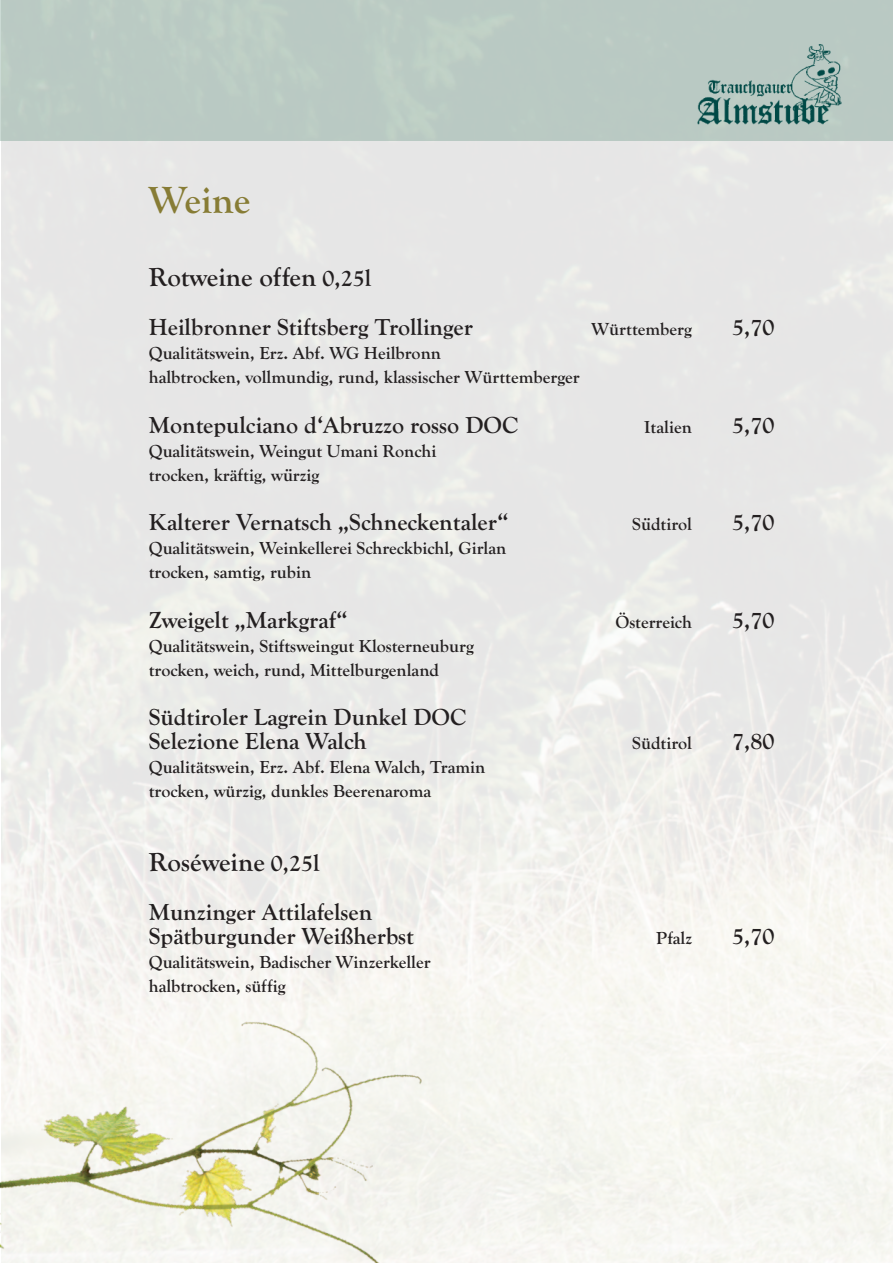
<style>
.page{position:relative;width:893px;height:1263px;background:#fff}
.page>*{position:absolute;margin:0;border:0;box-sizing:border-box;transform-origin:0 0}
.t1{font:700 39px "Goudy Old Style T";color:#877c35}
.t2{font:700 27px "Goudy Old Style T";color:#231f20}
.t3{font:700 24px/24px "Goudy Old Style T";color:#231f20}
.t4{font:700 18px/24px "Goudy Old Style T";color:#231f20}
.s1{font-size:24px}
.s2{font-family:"Calibri"}
</style>
<div class="page">
<img style="left:1px;top:140px;width:892px;height:1123px">
<div style="left:0;top:0;width:893px;height:140px;background:#bac9c3"></div>
<img style="left:697px;top:44px;width:145px;height:80px">
<h1 class="t1" style="left:149px;top:177px;width:103px">Weine</h1>
<h2 class="t2" style="left:149px;top:260px;width:224px">Rotweine offen <span class="s1">0,25l</span></h2>
<h3 class="t3" style="left:149px;top:315px;width:326px">Heilbronner Stiftsberg Trollinger</h3>
<p class="t4" style="left:591px;top:317px;width:102px">Württemberg</p>
<h3 class="t3" style="left:732px;top:315px;width:44px">5,70</h3>
<p class="t4" style="left:149px;top:341px;width:432px">Qualitätswein, Erz. Abf. WG Heilbronn<br>halbtrocken, vollmundig, rund, klassischer Württemberger</p>
<h3 class="t3" style="left:149px;top:412px;width:371px">Montepulciano d‘Abruzzo rosso DOC</h3>
<p class="t4" style="left:644px;top:414px;width:49px">Italien</p>
<h3 class="t3" style="left:732px;top:412px;width:44px">5,70</h3>
<p class="t4" style="left:149px;top:438px;width:289px">Qualitätswein, Weingut Umani Ronchi trocken, kräftig, wu<span class="s2">̈</span>rzig</p>
<h3 class="t3" style="left:149px;top:510px;width:361px">Kalterer Vernatsch „Schneckentaler“</h3>
<p class="t4" style="left:632px;top:512px;width:61px">Su<span class="s2">̈</span>dtirol</p>
<h3 class="t3" style="left:732px;top:510px;width:44px">5,70</h3>
<p class="t4" style="left:149px;top:536px;width:359px">Qualitätswein, Weinkellerei Schreckbichl, Girlan trocken, samtig, rubin</p>
<h3 class="t3" style="left:149px;top:607px;width:200px">Zweigelt „Markgraf“</h3>
<p class="t4" style="left:615px;top:609px;width:78px">Österreich</p>
<h3 class="t3" style="left:732px;top:607px;width:44px">5,70</h3>
<p class="t4" style="left:149px;top:633px;width:327px">Qualitätswein, Stiftsweingut Klosterneuburg trocken, weich, rund, Mittelburgenland</p>
<h3 class="t3" style="left:149px;top:705px;width:319px">Südtiroler Lagrein Dunkel DOC<br>Selezione Elena Walch</h3>
<p class="t4" style="left:632px;top:731px;width:61px">Südtirol</p>
<h3 class="t3" style="left:732px;top:729px;width:44px">7,80</h3>
<p class="t4" style="left:149px;top:755px;width:338px">Qualitätswein, Erz. Abf. Elena Walch, Tramin trocken, würzig, dunkles Beerenaroma</p>
<h2 class="t2" style="left:149px;top:845px;width:172px">Roséweine <span class="s1">0,25l</span></h2>
<h3 class="t3" style="left:149px;top:900px;width:267px">Munzinger Attilafelsen<br>Spätburgunder Weißherbst</h3>
<p class="t4" style="left:149px;top:950px;width:283px">Qualitätswein, Badischer Winzerkeller halbtrocken, süffig</p>
<p class="t4" style="left:656px;top:926px;width:37px">Pfalz</p>
<h3 class="t3" style="left:732px;top:924px;width:44px">5,70</h3>
</div>
